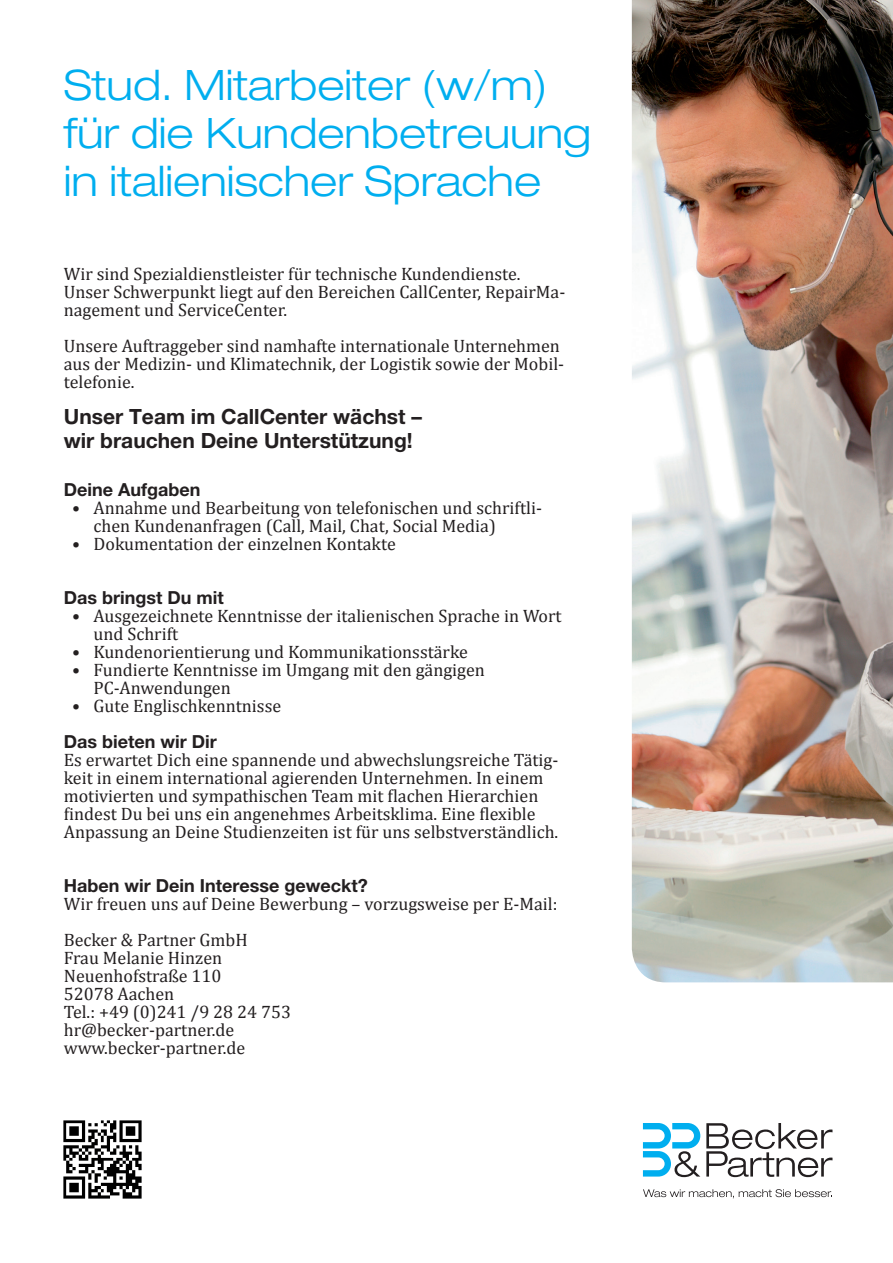
<style>
.page{position:relative;width:893px;height:1263px;background:#fff}
.page>*{position:absolute;margin:0;border:0;box-sizing:border-box;transform-origin:0 0}
.t1{font:300 expanded 42px/48px "Helvetica Neue LT Pro";color:#00aeef}
.Intro{font:700 21px/24px "Helvetica Neue LT Pro";color:#231f20}
.Copy_Serif{font:18px/18px "Cambria";color:#231f20}
.t2{font:700 18px "Helvetica Neue LT Pro";color:#231f20}
</style>
<div class="page">
<svg style="left:643px;top:1189px;width:189px;height:9px"></svg>
<svg style="left:706px;top:1123px;width:126px;height:54px"></svg>
<svg style="left:643px;top:1123px;width:57px;height:54px"></svg>
<img style="left:632px;top:0;width:261px;height:982px">
<img style="left:64px;top:1120px;width:78px;height:78px">
<h1 class="t1" style="left:64px;top:61px;width:529px">Stud. Mitarbeiter (w/m) für die Kundenbetreuung in italienischer Sprache</h1>
<p class="Copy_Serif" style="left:64px;top:265px;width:503px">Wir sind Spezialdienstleister für technische Kundendienste.<br>Unser Schwerpunkt liegt auf den Bereichen CallCenter, RepairMa&shy;nagement und ServiceCenter.</p>
<p class="Copy_Serif" style="left:64px;top:337px;width:502px">Unsere Auftraggeber sind namhafte internationale Unternehmen aus der Medizin- und Klimatechnik, der Logistik sowie der Mobil&shy;telefonie.</p>
<p class="Intro" style="left:64px;top:404px;width:360px">Unser Team im CallCenter wächst – wir brauchen Deine Unterstützung!</p>
<h3 class="t2" style="left:64px;top:479px;width:138px">Deine Aufgaben</h3>
<p class="Copy_Serif" style="left:94px;top:499px;width:450px;text-indent:-21px">• Annahme und Bearbeitung von telefonischen und schriftli&shy;chen Kundenanfragen (Call, Mail, Chat, Social Media)</p>
<p class="Copy_Serif" style="left:72px;top:535px;width:325px">• Dokumentation der einzelnen Kontakte</p>
<h3 class="t2" style="left:64px;top:587px;width:161px">Das bringst Du mit</h3>
<p class="Copy_Serif" style="left:94px;top:607px;width:470px;text-indent:-21px">• Ausgezeichnete Kenntnisse der italienischen Sprache in Wort und Schrift</p>
<p class="Copy_Serif" style="left:72px;top:643px;width:397px">• Kundenorientierung und Kommunikationsstärke</p>
<p class="Copy_Serif" style="left:94px;top:661px;width:393px;text-indent:-21px">• Fundierte Kenntnisse im Umgang mit den gängigen<br>PC-Anwendungen</p>
<p class="Copy_Serif" style="left:72px;top:697px;width:210px">• Gute Englischkenntnisse</p>
<h3 class="t2" style="left:64px;top:731px;width:154px">Das bieten wir Dir</h3>
<p class="Copy_Serif" style="left:64px;top:751px;width:496px">Es erwartet Dich eine spannende und abwechslungsreiche Tätig&shy;keit in einem international agierenden Unternehmen. In einem motivierten und sympathischen Team mit flachen Hierarchien findest Du bei uns ein angenehmes Arbeitsklima. Eine flexible Anpassung an Deine Studienzeiten ist für uns selbstverständlich.</p>
<h3 class="t2" style="left:64px;top:875px;width:305px">Haben wir Dein Interesse geweckt?</h3>
<p class="Copy_Serif" style="left:64px;top:895px;width:495px">Wir freuen uns auf Deine Bewerbung – vorzugsweise per E-Mail:</p>
<p class="Copy_Serif" style="left:64px;top:931px;width:185px">Becker &amp; Partner GmbH</p>
<p class="Copy_Serif" style="left:64px;top:949px;width:160px">Frau Melanie Hinzen</p>
<p class="Copy_Serif" style="left:64px;top:967px;width:159px">Neuenhofstraße 110</p>
<p class="Copy_Serif" style="left:64px;top:985px;width:112px">52078 Aachen</p>
<p class="Copy_Serif" style="left:64px;top:1003px;width:229px">Tel.: +49 (0)241 /9 28 24 753</p>
<p class="Copy_Serif" style="left:64px;top:1021px;width:172px">hr@becker-partner.de</p>
<p class="Copy_Serif" style="left:64px;top:1039px;width:183px">www.becker-partner.de</p>
</div>
